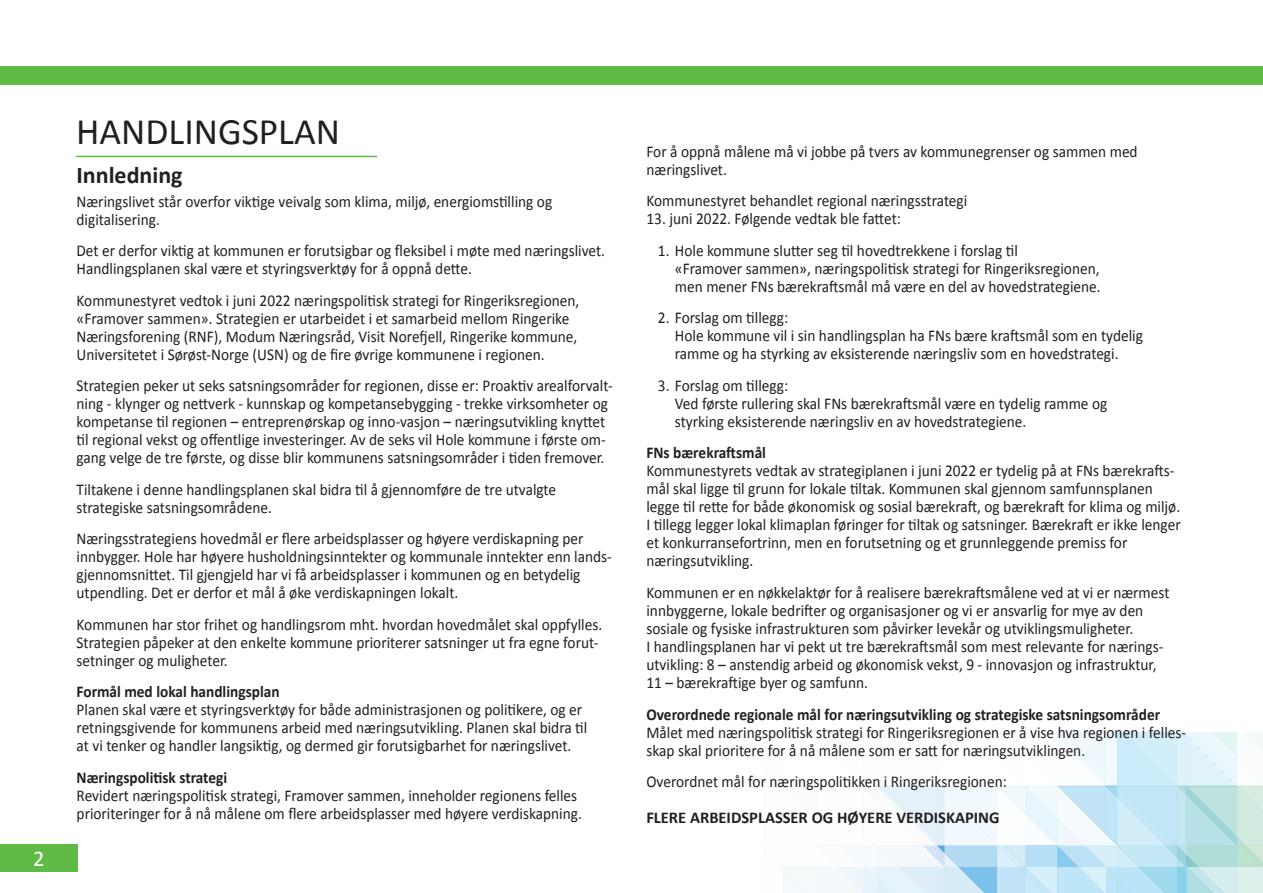
<style>
.page{position:relative;width:1263px;height:893px;background:#fff}
.page>*{position:absolute;margin:0;border:0;box-sizing:border-box;transform-origin:0 0}
.t1{font:37.5px "Calibri";color:#231f20}
.t2{font:700 24px "Calibri";color:#231f20}
.t3{font:22.5px "Calibri";color:#fff}
.t4{font:16.5px/18px "Calibri";color:#231f20;scale:.93 1}
.t5{font:700 16.5px "Calibri";color:#231f20;scale:.93 1}
.t6{font:700 16.5px "Calibri";color:#231f20}
</style>
<div class="page">
<svg style="left:783px;top:732px;width:480px;height:161px"></svg>
<div style="left:0;top:845px;width:78px;height:27px;background:#60bb46"></div>
<div style="left:0;top:67px;width:1263px;height:18px;background:#60bb46"></div>
<hr style="left:76px;top:156px;width:301px;height:1px;background:#60bb46">
<h3 class="t3" style="left:33px;top:844px;width:13px">2</h3>
<h1 class="t1" style="left:76px;top:108px;width:265px">HANDLINGSPLAN</h1>
<h2 class="t2" style="left:77px;top:160px;width:108px">Innledning</h2>
<p class="t4" style="left:77px;top:192px;width:513px">Næringslivet står overfor viktige veivalg som klima, miljø, energiomstilling og digitalisering.</p>
<p class="t4" style="left:77px;top:242px;width:570px">Det er derfor viktig at kommunen er forutsigbar og fleksibel i møte med næringslivet.<br>Handlingsplanen skal være et styringsverktøy for å oppnå dette.</p>
<p class="t4" style="left:77px;top:291px;width:542px">Kommunestyret vedtok i juni 2022 næringspolitisk strategi for Ringeriksregionen, «Framover sammen». Strategien er utarbeidet i et samarbeid mellom Ringerike Næringsforening (RNF), Modum Næringsråd, Visit Norefjell, Ringerike kommune, Universitetet i Sørøst-Norge (USN) og de fire øvrige kommunene i regionen.</p>
<p class="t4" style="left:77px;top:377px;width:578px">Strategien peker ut seks satsningsområder for regionen, disse er: Proaktiv arealforvalt&shy;ning - klynger og nettverk - kunnskap og kompetansebygging - trekke virksomheter og kompetanse til regionen – entreprenørskap og inno-vasjon – næringsutvikling knyttet til regional vekst og offentlige investeringer. Av de seks vil Hole kommune i første om&shy;gang velge de tre første, og disse blir kommunens satsningsområder i tiden fremover.</p>
<p class="t4" style="left:77px;top:480px;width:517px">Tiltakene i denne handlingsplanen skal bidra til å gjennomføre de tre utvalgte strategiske satsningsområdene.</p>
<p class="t4" style="left:77px;top:530px;width:577px">Næringsstrategiens hovedmål er flere arbeidsplasser og høyere verdiskapning per innbygger. Hole har høyere husholdningsinntekter og kommunale inntekter enn lands&shy;gjennomsnittet. Til gjengjeld har vi få arbeidsplasser i kommunen og en betydelig utpendling. Det er derfor et mål å øke verdiskapningen lokalt.</p>
<p class="t4" style="left:77px;top:615px;width:567px">Kommunen har stor frihet og handlingsrom mht. hvordan hovedmålet skal oppfylles.<br>Strategien påpeker at den enkelte kommune prioriterer satsninger ut fra egne forut&shy;setninger og muligheter.</p>
<p class="t5" style="left:77px;top:682px;width:220px">Formål med lokal handlingsplan</p>
<p class="t4" style="left:77px;top:701px;width:551px">Planen skal være et styringsverktøy for både administrasjonen og politikere, og er retningsgivende for kommunens arbeid med næringsutvikling. Planen skal bidra til at vi tenker og handler langsiktig, og dermed gir forutsigbarhet for næringslivet.</p>
<p class="t5" style="left:77px;top:767px;width:163px">Næringspolitisk strategi</p>
<p class="t4" style="left:77px;top:786px;width:545px">Revidert næringspolitisk strategi, Framover sammen, inneholder regionens felles prioriteringer for å nå målene om flere arbeidsplasser med høyere verdiskapning.</p>
<p class="t4" style="left:646px;top:142px;width:530px">For å oppnå målene må vi jobbe på tvers av kommunegrenser og sammen med næringslivet.</p>
<p class="t4" style="left:646px;top:192px;width:347px">Kommunestyret behandlet regional næringsstrategi</p>
<p class="t4" style="left:646px;top:210px;width:275px">13. juni 2022. Følgende vedtak ble fattet:</p>
<p class="t4" style="left:675px;top:241px;width:459px;text-indent:-17px">1. Hole kommune slutter seg til hovedtrekkene i forslag til<br>«Framover sammen», næringspolitisk strategi for Ringeriksregionen, men mener FNs bærekraftsmål må være en del av hovedstrategiene.</p>
<p class="t4" style="left:675px;top:309px;width:505px;text-indent:-17px">2. Forslag om tillegg:<br>Hole kommune vil i sin handlingsplan ha FNs bære kraftsmål som en tydelig ramme og ha styrking av eksisterende næringsliv som en hovedstrategi.</p>
<p class="t4" style="left:675px;top:376px;width:467px;text-indent:-17px">3. Forslag om tillegg:<br>Ved første rullering skal FNs bærekraftsmål være en tydelig ramme og styrking eksisterende næringsliv en av hovedstrategiene.</p>
<p class="t5" style="left:646px;top:443px;width:130px">FNs bærekraftsmål</p>
<p class="t4" style="left:646px;top:462px;width:576px">Kommunestyrets vedtak av strategiplanen i juni 2022 er tydelig på at FNs bærekrafts&shy;mål skal ligge til grunn for lokale tiltak. Kommunen skal gjennom samfunnsplanen legge til rette for både økonomisk og sosial bærekraft, og bærekraft for klima og miljø.<br>I tillegg legger lokal klimaplan føringer for tiltak og satsninger. Bærekraft er ikke lenger et konkurransefortrinn, men en forutsetning og et grunnleggende premiss for næringsutvikling.</p>
<p class="t4" style="left:646px;top:583px;width:564px">Kommunen er en nøkkelaktør for å realisere bærekraftsmålene ved at vi er nærmest innbyggerne, lokale bedrifter og organisasjoner og vi er ansvarlig for mye av den sosiale og fysiske infrastrukturen som påvirker levekår og utviklingsmuligheter.<br>I handlingsplanen har vi pekt ut tre bærekraftsmål som mest relevante for nærings&shy;utvikling: 8 – anstendig arbeid og økonomisk vekst, 9 - innovasjon og infrastruktur, 11 – bærekraftige byer og samfunn.</p>
<p class="t5" style="left:646px;top:704px;width:554px">Overordnede regionale mål for næringsutvikling og strategiske satsningsområder</p>
<p class="t4" style="left:646px;top:723px;width:582px">Målet med næringspolitisk strategi for Ringeriksregionen er å vise hva regionen i felles&shy;skap skal prioritere for å nå målene som er satt for næringsutviklingen.</p>
<p class="t4" style="left:646px;top:772px;width:389px">Overordnet mål for næringspolitikken i Ringeriksregionen:</p>
<p class="t6" style="left:646px;top:807px;width:355px">FLERE ARBEIDSPLASSER OG HØYERE VERDISKAPING</p>
</div>
